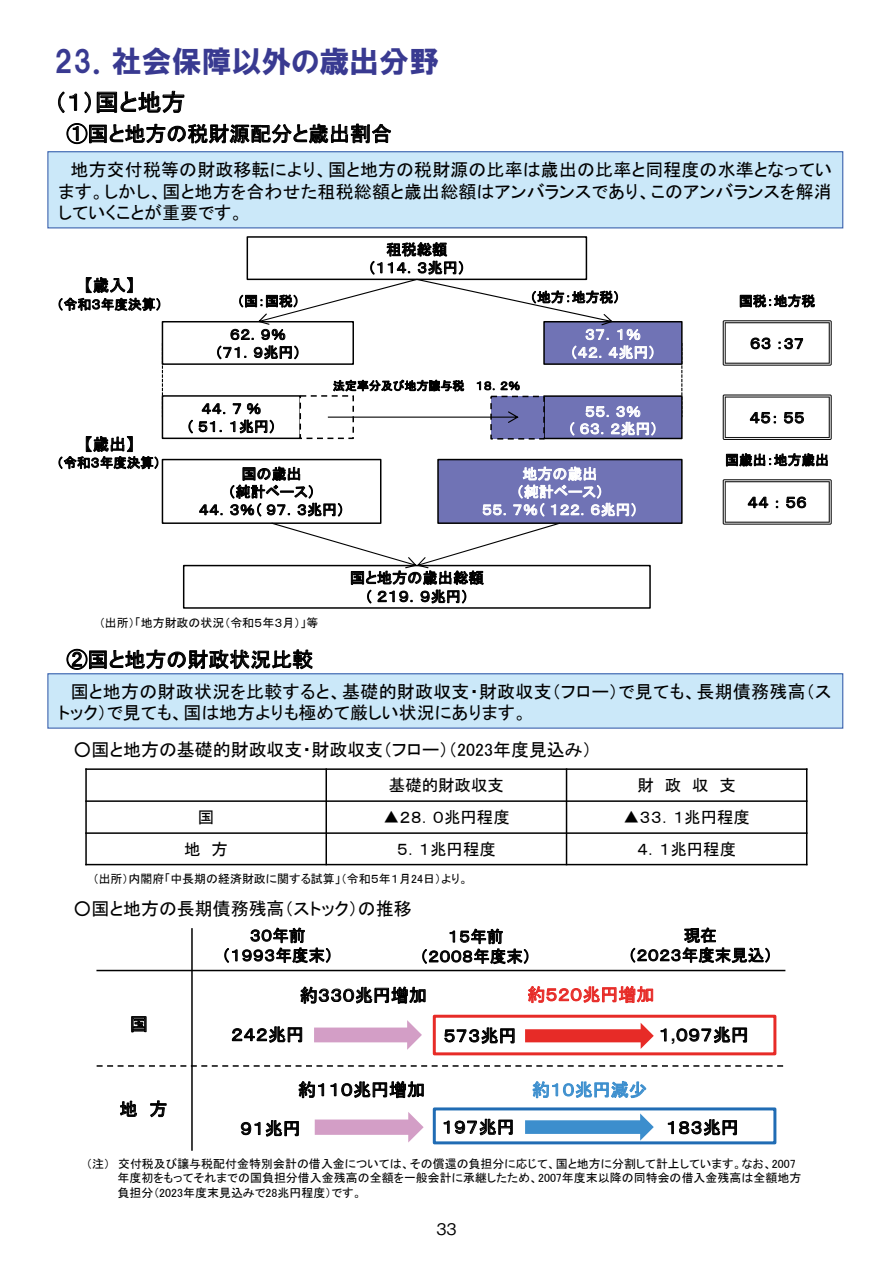
<style>
.page{position:relative;width:893px;height:1263px;background:#fff}
.page>*{position:absolute;margin:0;border:0;box-sizing:border-box;transform-origin:0 0}
.t1{font:30px "HGP Soei Kakugothic UB";color:#393a91}
.t2{font:24px "MS P Gothic";color:#000}
.t3{font:20.85px "MS P Gothic";letter-spacing:.005em;color:#000}
.t4{font:18px/21.6px "MS P Gothic";letter-spacing:.005em;color:#000;text-align:justify}
.t5{font:18px "MS P Gothic";letter-spacing:.005em;color:#e72b27}
.t6{font:18px "MS P Gothic";letter-spacing:.005em;color:#3d8fce}
.t7{font:16.65px "MS P Gothic";color:#000}
.t8{font:16.35px/19.8px "MS P Gothic";letter-spacing:.005em;color:#000;text-align:center}
.t9{font:500 15.9px "Gothic BBB Pr 6 N";color:#000}
.t10{font:15.75px "MS P Gothic";letter-spacing:.005em;color:#000}
.t11{font:15.15px/18.3px "MS P Gothic";letter-spacing:.005em;color:#000;text-align:center}
.t12{font:15px/18px "MS P Gothic";letter-spacing:.005em;color:#fff;text-align:center}
.t13{font:15px/18px "MS P Gothic";letter-spacing:.005em;color:#000;text-align:center}
.t14{font:13.8px "MS P Gothic";letter-spacing:.005em;color:#000}
.t15{font:13.5px "MS P Gothic";letter-spacing:.005em;color:#000}
.t16{font:12px/14.4px "MS P Gothic";color:#000}
.s1{font-size:13.5px}
.s2{font-size:15.75px}
.s3{font-size:15.15px}
.s4{font-family:"Arial";font-weight:700}
</style>
<div class="page">
<hr style="left:325px;top:768px;width:2px;height:97px;background:#000">
<hr style="left:566px;top:768px;width:1px;height:97px;background:#000">
<hr style="left:85px;top:800px;width:722px;height:2px;background:#000">
<hr style="left:85px;top:832px;width:722px;height:2px;background:#000">
<hr style="left:85px;top:768px;width:2px;height:97px;background:#000">
<hr style="left:806px;top:768px;width:1px;height:97px;background:#000">
<hr style="left:85px;top:768px;width:722px;height:2px;background:#000">
<hr style="left:85px;top:864px;width:722px;height:1px;background:#000">
<svg style="left:314px;top:1020px;width:108px;height:30px"></svg>
<svg style="left:525px;top:1023px;width:129px;height:26px"></svg>
<svg style="left:315px;top:1112px;width:109px;height:30px"></svg>
<svg style="left:525px;top:1113px;width:129px;height:27px"></svg>
<hr style="left:96px;top:970px;width:689px;height:1px;background:#000">
<hr style="left:191px;top:928px;width:2px;height:223px;background:#000">
<svg style="left:97px;top:1065px;width:687px;height:2px"></svg>
<div style="left:433px;top:1107px;width:343px;height:37px;border:3px solid #206cb4"></div>
<div style="left:433px;top:1015px;width:343px;height:40px;border:3px solid #e72b27"></div>
<div style="left:48px;top:152px;width:795px;height:76px;background:#cbe8f9"></div>
<div style="left:47px;top:151px;width:796px;height:77px;border:1px solid #3d63ae"></div>
<div style="left:48px;top:674px;width:795px;height:54px;background:#cbe8f9"></div>
<div style="left:47px;top:673px;width:796px;height:56px;border:1px solid #3d63ae"></div>
<svg style="left:162px;top:365px;width:1px;height:30px"></svg>
<svg style="left:681px;top:365px;width:1px;height:30px"></svg>
<div style="left:162px;top:321px;width:192px;height:44px;border:1px solid #000"></div>
<div style="left:544px;top:322px;width:138px;height:42px;background:#7073b5"></div>
<div style="left:543px;top:321px;width:140px;height:44px;border:1px solid #000"></div>
<svg style="left:723px;top:320px;width:109px;height:46px"></svg>
<div style="left:162px;top:395px;width:139px;height:44px;border:1px solid #000"></div>
<div style="left:300px;top:395px;width:54px;height:44px;border:1px dashed #000"></div>
<div style="left:544px;top:396px;width:138px;height:42px;background:#7073b5"></div>
<div style="left:543px;top:395px;width:140px;height:44px;border:1px solid #000"></div>
<div style="left:491px;top:396px;width:53px;height:43px;background:#7073b5"></div>
<div style="left:490px;top:396px;width:55px;height:44px;border:1px dashed #000"></div>
<div style="left:162px;top:459px;width:219px;height:65px;border:1px solid #000"></div>
<div style="left:438px;top:460px;width:244px;height:63px;background:#7073b5"></div>
<div style="left:437px;top:459px;width:246px;height:65px;border:1px solid #000"></div>
<svg style="left:723px;top:394px;width:109px;height:46px"></svg>
<svg style="left:723px;top:479px;width:109px;height:46px"></svg>
<svg style="left:328px;top:411px;width:191px;height:12px"></svg>
<div style="left:247px;top:236px;width:340px;height:44px;border:1px solid #000"></div>
<div style="left:183px;top:565px;width:468px;height:44px;border:1px solid #000"></div>
<svg style="left:258px;top:279px;width:355px;height:46px"></svg>
<svg style="left:271px;top:523px;width:289px;height:45px"></svg>
<h1 class="t1" style="left:54px;top:46px;width:386px">23．社会保障以外の歳出分野</h1>
<h2 class="t2" style="left:54px;top:90px;width:133px">（１）国と地方</h2>
<p class="t3" style="left:67px;top:123px;width:327px">①国と地方の税財源配分と歳出割合</p>
<p class="t4" style="left:59px;top:159px;width:775px;text-indent:12px">地方交付税等の財政移転により、国と地方の税財源の比率は歳出の比率と同程度の水準となっています。しかし、国と地方を合わせた租税総額と歳出総額はアンバランスであり、このアンバランスを解消していくことが重要です。</p>
<p class="t11" style="left:368px;top:240px;width:99px">租税総額<br>（１１４．３兆円）</p>
<p class="t7" style="left:84px;top:277px;width:51px">【歳入】</p>
<p class="t14" style="left:57px;top:297px;width:107px">（令和３<span class="s1">年度</span>決算）</p>
<p class="t14" style="left:237px;top:294px;width:64px">（国：国税）</p>
<p class="t14" style="left:530px;top:290px;width:92px">（地方：地方税）</p>
<p class="t14" style="left:739px;top:294px;width:78px">国税：地方税</p>
<p class="t13" style="left:215px;top:325px;width:87px">６２．９％<br>（７１．９兆円）</p>
<p class="t12" style="left:570px;top:325px;width:87px">３７．１％<br>（４２．４兆円）</p>
<p class="t11" style="left:750px;top:334px;width:56px"><span class="s2">６３</span>：３７</p>
<p class="t7" style="left:84px;top:436px;width:51px">【歳出】</p>
<p class="t15" style="left:57px;top:456px;width:105px">（令和３年度決算）</p>
<p class="t16" style="left:333px;top:378px;width:189px">法定率分及び地方譲与税 １８．２％</p>
<p class="t13" style="left:186px;top:399px;width:91px">４４．７％<br>（５１．１兆円）</p>
<p class="t13" style="left:199px;top:465px;width:147px">国の歳出<br>（純計ベース）<br>４４．３％（９７．３兆円）</p>
<p class="t12" style="left:482px;top:465px;width:158px">地方の歳出<br>（純計ベース）<br>５５．７％（１２２．６兆円）</p>
<p class="t12" style="left:568px;top:403px;width:91px;line-height:17.2px">５５．３％<br>（６３．２兆円）</p>
<p class="t11" style="left:350px;top:568px;width:135px">国と地方の歳出総額</p>
<p class="t10" style="left:365px;top:588px;width:105px"><span class="s3">（</span>２１９．９<span class="s3">兆円）</span></p>
<p class="t16" style="left:99px;top:615px;width:221px">（出所）「地方財政の状況（令和５年３月）」等</p>
<p class="t3" style="left:67px;top:649px;width:248px">②国と地方の財政状況比較</p>
<p class="t10" style="left:749px;top:410px;width:57px">４５<span class="s3">：</span>５５</p>
<p class="t14" style="left:725px;top:453px;width:105px">国歳出：地方歳出</p>
<p class="t10" style="left:747px;top:494px;width:61px">４４<span class="s3">：</span>５６</p>
<p class="t4" style="left:59px;top:680px;width:774px;text-indent:12px">国と地方の財政状況を比較すると、基礎的財政収支・財政収支（フロー）で見ても、長期債務残高（ストック）で見ても、国は地方よりも極めて厳しい状況にあります。</p>
<p class="t4" style="left:74px;top:738px;width:520px">○国と地方の基礎的財政収支・財政収支（フロー）（2023年度見込み）</p>
<p class="t8" style="left:389px;top:776px;width:116px">基礎的財政収支</p>
<p class="t8" style="left:637px;top:776px;width:100px">財政収支</p>
<p class="t8" style="left:198px;top:807px;width:18px">国</p>
<p class="t8" style="left:383px;top:807px;width:128px">▲２８．０兆円程度</p>
<p class="t8" style="left:623px;top:807px;width:128px">▲３３．１兆円程度</p>
<p class="t8" style="left:184px;top:839px;width:45px">地 方</p>
<p class="t8" style="left:397px;top:839px;width:101px">５．１兆円程度</p>
<p class="t8" style="left:637px;top:839px;width:101px">４．１兆円程度</p>
<p class="t16" style="left:93px;top:872px;width:377px">（出所）内閣府「中長期の経済財政に関する試算」（令和５年１月24日）より。</p>
<p class="t4" style="left:74px;top:897px;width:340px">○国と地方の長期債務残高（ストック）の推移</p>
<p class="t8" style="left:222px;top:925px;width:113px">３０年前<br>（１９９３年度末）</p>
<p class="t8" style="left:420px;top:926px;width:113px">１５年前<br>（２００８年度末）</p>
<p class="t8" style="left:628px;top:925px;width:146px">現在<br>（２０２３年度末見込）</p>
<p class="t4" style="left:130px;top:1013px;width:19px">国</p>
<p class="t4" style="left:119px;top:1098px;width:49px">地 方</p>
<p class="t4" style="left:300px;top:984px;width:129px">約３３０兆円増加</p>
<p class="t5" style="left:527px;top:985px;width:129px">約５２０兆円増加</p>
<p class="t4" style="left:231px;top:1023px;width:75px">２４２兆円</p>
<p class="t4" style="left:443px;top:1025px;width:75px">５７３兆円</p>
<p class="t4" style="left:658px;top:1024px;width:92px">１<span class="s4">,</span>０９７兆円</p>
<p class="t4" style="left:298px;top:1079px;width:129px">約１１０兆円増加</p>
<p class="t6" style="left:532px;top:1080px;width:116px">約１０兆円減少</p>
<p class="t4" style="left:240px;top:1117px;width:62px">９１兆円</p>
<p class="t4" style="left:442px;top:1116px;width:75px">１９７兆円</p>
<p class="t4" style="left:666px;top:1116px;width:75px">１８３兆円</p>
<p class="t16" style="left:118px;top:1156px;width:685px;text-indent:-31px">（注） 交付税及び譲与税配付金特別会計の借入金については、その償還の負担分に応じて、国と地方に分割して計上しています。なお、2007年度初をもってそれまでの国負担分借入金残高の全額を一般会計に承継したため、2007年度末以降の同特会の借入金残高は全額地方負担分（2023年度末見込みで28兆円程度）です。</p>
<p class="t9" style="left:436px;top:1216px;width:22px">33</p>
</div>
